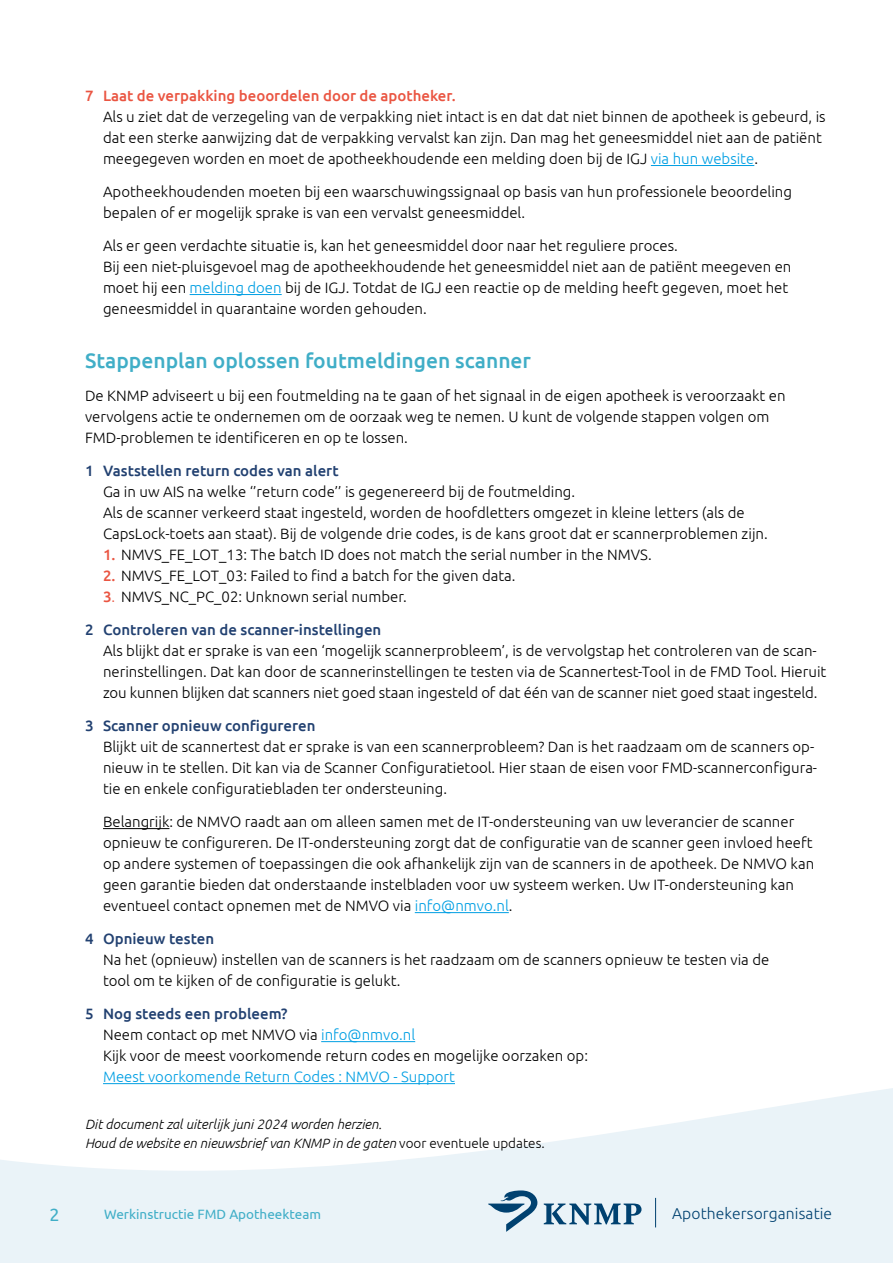
<style>
.page{position:relative;width:893px;height:1263px;background:#fff}
.page>*{position:absolute;margin:0;border:0;box-sizing:border-box;transform-origin:0 0}
.t1{font:500 21px "Ubuntu";color:#40aec7}
.t2{font:18px "Ubuntu";color:#40aec7}
.t3{font:300 15.6px "Ubuntu";letter-spacing:.005em;color:#004170}
.t4{font:300 15px/21px "Ubuntu";color:#000}
.t5{font:500 15px "Ubuntu";color:#224171}
.t6{font:500 15px "Ubuntu";color:#ea5542}
.t7{font:300 15px "Ubuntu";color:#009fe3}
.t8{font:italic 300 13.5px/19.5px "Ubuntu";color:#000}
.t9{font:13.5px "Ubuntu";color:#40aec7}
.s1{color:#009fe3}
.s2{font-weight:500;color:#ea5542}
.s3{color:#ea5542}
.s4{font-weight:500;color:#224171}
.s5{font-style:normal}
</style>
<div class="page">
<svg style="left:0;top:1041px;width:893px;height:222px;fill:#eaf3f8"></svg>
<svg style="left:488px;top:1190px;width:49px;height:42px;background:#9db8cb"></svg>
<svg style="left:544px;top:1203px;width:97px;height:21px;background:#83a5bc"></svg>
<svg style="left:655px;top:1198px;width:1px;height:29px"></svg>
<hr style="left:651px;top:165px;width:103px;height:1px;background:#009fe3">
<hr style="left:190px;top:294px;width:92px;height:1px;background:#009fe3">
<hr style="left:103px;top:828px;width:66px;height:1px;background:#000">
<hr style="left:415px;top:912px;width:94px;height:1px;background:#009fe3">
<hr style="left:321px;top:1041px;width:94px;height:1px;background:#009fe3">
<hr style="left:103px;top:1083px;width:352px;height:1px;background:#009fe3">
<p class="t6" style="left:85px;top:86px;width:372px">7 Laat de verpakking beoordelen door de apotheker.</p>
<p class="t4" style="left:103px;top:106px;width:724px">Als u ziet dat de verzegeling van de verpakking niet intact is en dat dat niet binnen de apotheek is gebeurd, is dat een sterke aanwijzing dat de verpakking vervalst kan zijn. Dan mag het geneesmiddel niet aan de patiënt meegegeven worden en moet de apotheekhoudende een melding doen bij de IGJ <span class="s1">via hun website</span>.</p>
<p class="t4" style="left:103px;top:181px;width:691px">Apotheekhoudenden moeten bij een waarschuwingssignaal op basis van hun professionele beoordeling bepalen of er mogelijk sprake is van een vervalst geneesmiddel.</p>
<p class="t4" style="left:103px;top:235px;width:690px">Als er geen verdachte situatie is, kan het geneesmiddel door naar het reguliere proces.<br>Bij een niet-pluisgevoel mag de apotheekhoudende het geneesmiddel niet aan de patiënt meegeven en moet hij een <span class="s1">melding doen</span> bij de IGJ. Totdat de IGJ een reactie op de melding heeft gegeven, moet het geneesmiddel in quarantaine worden gehouden.</p>
<h1 class="t1" style="left:85px;top:347px;width:447px">Stappenplan oplossen foutmeldingen scanner</h1>
<p class="t4" style="left:85px;top:385px;width:702px">De KNMP adviseert u bij een foutmelding na te gaan of het signaal in de eigen apotheek is veroorzaakt en vervolgens actie te ondernemen om de oorzaak weg te nemen. U kunt de volgende stappen volgen om<br>FMD-problemen te identificeren en op te lossen.</p>
<p class="t5" style="left:85px;top:461px;width:255px">1 Vaststellen return codes van alert</p>
<p class="t4" style="left:103px;top:481px;width:666px">Ga in uw AIS na welke ‘’return code’’ is gegenereerd bij de foutmelding.<br>Als de scanner verkeerd staat ingesteld, worden de hoofdletters omgezet in kleine letters (als de<br>CapsLock-toets aan staat). Bij de volgende drie codes, is de kans groot dat er scannerproblemen zijn.</p>
<p class="t4" style="left:103px;top:544px;width:550px"><span class="s2">1.</span> NMVS_FE_LOT_13: The batch ID does not match the serial number in the NMVS.</p>
<p class="t4" style="left:103px;top:565px;width:414px"><span class="s2">2.</span> NMVS_FE_LOT_03: Failed to find a batch for the given data.</p>
<p class="t4" style="left:103px;top:586px;width:305px"><span class="s2">3</span><span class="s3">.</span> NMVS_NC_PC_02: Unknown serial number.</p>
<p class="t5" style="left:85px;top:620px;width:298px">2 Controleren van de scanner-instellingen</p>
<p class="t4" style="left:103px;top:640px;width:725px">Als blijkt dat er sprake is van een ‘mogelijk scannerprobleem’, is de vervolgstap het controleren van de scan&shy;nerinstellingen. Dat kan door de scannerinstellingen te testen via de Scannertest-Tool in de FMD Tool. Hieruit zou kunnen blijken dat scanners niet goed staan ingesteld of dat één van de scanner niet goed staat ingesteld.</p>
<p class="t5" style="left:85px;top:716px;width:232px">3 Scanner opnieuw configureren</p>
<p class="t4" style="left:103px;top:736px;width:716px">Blijkt uit de scannertest dat er sprake is van een scannerprobleem? Dan is het raadzaam om de scanners op&shy;nieuw in te stellen. Dit kan via de Scanner Configuratietool. Hier staan de eisen voor FMD-scannerconfigura&shy;tie en enkele configuratiebladen ter ondersteuning.</p>
<p class="t4" style="left:103px;top:811px;width:713px">Belangrijk: de NMVO raadt aan om alleen samen met de IT-ondersteuning van uw leverancier de scanner opnieuw te configureren. De IT-ondersteuning zorgt dat de configuratie van de scanner geen invloed heeft op andere systemen of toepassingen die ook afhankelijk zijn van de scanners in de apotheek. De NMVO kan geen garantie bieden dat onderstaande instelbladen voor uw systeem werken. Uw IT-ondersteuning kan eventueel contact opnemen met de NMVO via <span class="s1">info@nmvo.nl</span>.</p>
<p class="t5" style="left:85px;top:929px;width:131px">4 Opnieuw testen</p>
<p class="t4" style="left:103px;top:949px;width:668px">Na het (opnieuw) instellen van de scanners is het raadzaam om de scanners opnieuw te testen via de tool om te kijken of de configuratie is gelukt.</p>
<p class="t4" style="left:103px;top:1003px;width:486px;text-indent:-18px"><span class="s4">5 Nog steeds een probleem?<br></span>Neem contact op met NMVO via <span class="s1">info@nmvo.nl<br></span>Kijk voor de meest voorkomende return codes en mogelijke oorzaken op:</p>
<p class="t7" style="left:103px;top:1068px;width:353px">Meest voorkomende Return Codes : NMVO - Support</p>
<p class="t8" style="left:85px;top:1114px;width:461px">Dit document zal uiterlijk juni 2024 worden herzien.<br>Houd de website en nieuwsbrief van KNMP in de gaten <span class="s5">voor eventuele updates.</span></p>
<p class="t2" style="left:49px;top:1204px;width:12px">2</p>
<p class="t9" style="left:104px;top:1206px;width:218px">Werkinstructie FMD Apotheekteam</p>
<p class="t3" style="left:672px;top:1203px;width:162px">Apothekersorganisatie</p>
</div>
